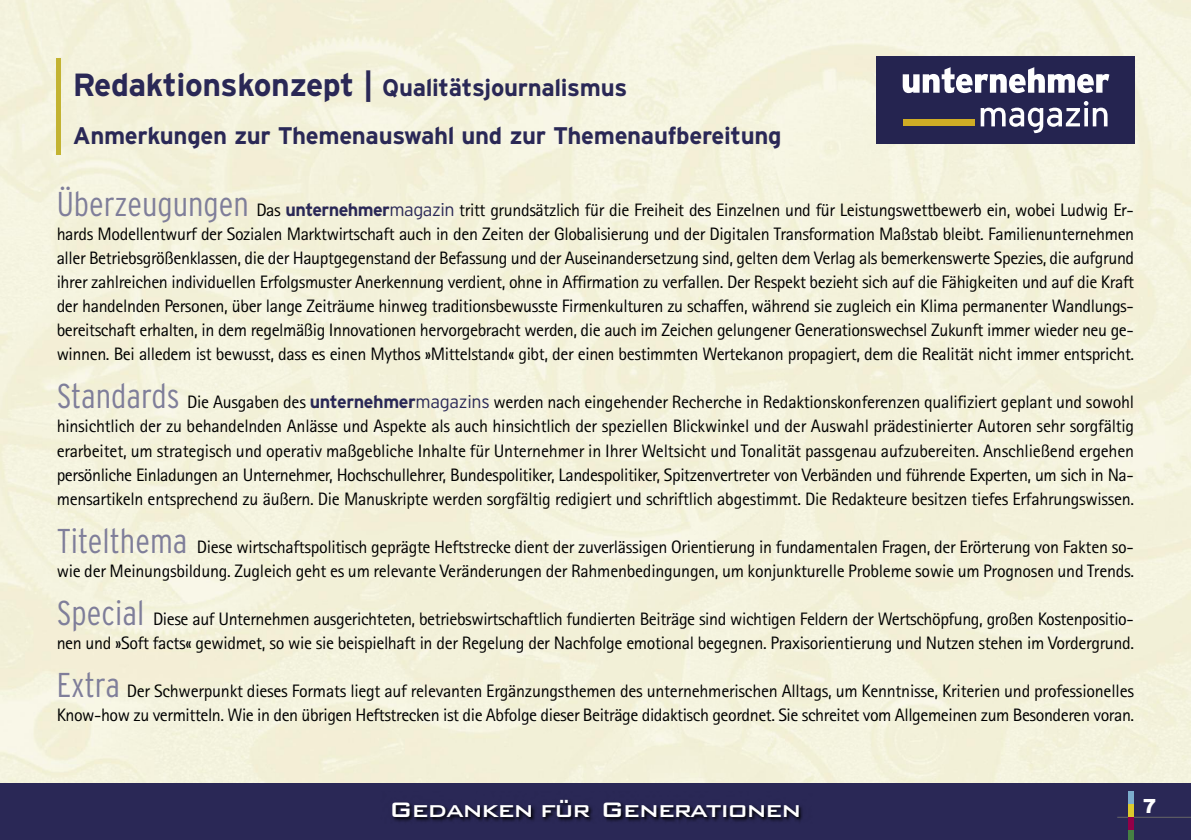
<style>
.page{position:relative;width:1191px;height:840px;background:#fff}
.page>*{position:absolute;margin:0;border:0;box-sizing:border-box;transform-origin:0 0}
.t1{font:300 condensed 34.4px/72px "Interstate";color:#7f7e9a}
.t2{font:500 28px "Bank Gothic BT";letter-spacing:-.04em;color:#fff}
.t3{font:700 24px/48px "Interstate";letter-spacing:-.015em;color:#2a2856}
.t4{font:900 20px "Interstate";color:#fff}
.t5{font:18px/24px "Rotis Sans Serif";letter-spacing:-.02em;color:#000;text-align:right}
.s1{font-size:32px}
.s2{font-family:"Interstate";font-weight:700;color:#2a2856}
.s3{font-family:"Interstate";font-weight:300;color:#2a2856}
</style>
<div class="page">
<div style="left:0;top:0;width:1191px;height:782px;background:#f4f2dc"></div>
<div style="left:0;top:782px;width:1191px;height:57px;background:#2a2856"></div>
<div style="left:1128px;top:826px;width:6px;height:13px;background:#468043"></div>
<img style="left:392px;top:791px;width:799px;height:39px">
<div style="left:876px;top:57px;width:258px;height:87px;background:#252450"></div>
<svg style="left:902px;top:67px;width:207px;height:26px"></svg>
<svg style="left:980px;top:101px;width:127px;height:32px"></svg>
<div style="left:902px;top:119px;width:72px;height:7px;background:#cfac25"></div>
<hr style="left:57px;top:58px;width:4px;height:97px;background:#c3b331">
<p class="t3" style="left:73px;top:64px;width:710px"><span class="s1">Redaktionskonzept |</span> Qualitätsjournalismus<br>Anmerkungen zur Themenauswahl und zur Themenaufbereitung</p>
<p class="t1" style="left:57px;top:168px;width:194px">Überzeugungen</p>
<p class="t5" style="left:57px;top:200px;width:1079px;text-align:justify;text-indent:200px">Das <span class="s2">unternehmer</span><span class="s3">magazin</span> tritt grundsätzlich für die Freiheit des Einzelnen und für Leistungswettbewerb ein, wobei Ludwig Er&shy;hards Modellentwurf der Sozialen Marktwirtschaft auch in den Zeiten der Globalisierung und der Digitalen Transformation Maßstab bleibt. Familienunternehmen aller Betriebsgrößenklassen, die der Hauptgegenstand der Befassung und der Auseinandersetzung sind, gelten dem Verlag als bemerkenswerte Spezies, die aufgrund ihrer zahlreichen individuellen Erfolgsmuster Anerkennung verdient, ohne in Affirmation zu verfallen. Der Respekt bezieht sich auf die Fähigkeiten und auf die Kraft der handelnden Personen, über lange Zeiträume hinweg traditionsbewusste Firmenkulturen zu schaffen, während sie zugleich ein Klima permanenter Wandlungs&shy;bereitschaft erhalten, in dem regelmäßig Innovationen hervorgebracht werden, die auch im Zeichen gelungener Generationswechsel Zukunft immer wieder neu ge&shy;winnen. Bei alledem ist bewusst, dass es einen Mythos »Mittelstand« gibt, der einen bestimmten Wertekanon propagiert, dem die Realität nicht immer entspricht.</p>
<p class="t5" style="left:57px;top:392px;width:1079px;text-align:justify;text-indent:130px">Die Ausgaben des <span class="s2">unternehmer</span><span class="s3">magazins</span> werden nach eingehender Recherche in Redaktionskonferenzen qualifiziert geplant und sowohl hinsichtlich der zu behandelnden Anlässe und Aspekte als auch hinsichtlich der speziellen Blickwinkel und der Auswahl prädestinierter Autoren sehr sorgfältig erarbeitet, um strategisch und operativ maßgebliche Inhalte für Unternehmer in Ihrer Weltsicht und Tonalität passgenau aufzubereiten. Anschließend ergehen persönliche Einladungen an Unternehmer, Hochschullehrer, Bundespolitiker, Landespolitiker, Spitzenvertreter von Verbänden und führende Experten, um sich in Na&shy;mensartikeln entsprechend zu äußern. Die Manuskripte werden sorgfältig redigiert und schriftlich abgestimmt. Die Redakteure besitzen tiefes Erfahrungswissen.</p>
<p class="t5" style="left:57px;top:536px;width:1079px">Diese wirtschaftspolitisch geprägte Heftstrecke dient der zuverlässigen Orientierung in fundamentalen Fragen, der Erörterung von Fakten so-<br>wie der Meinungsbildung. Zugleich geht es um relevante Veränderungen der Rahmenbedingungen, um konjunkturelle Probleme sowie um Prognosen und Trends.</p>
<p class="t5" style="left:57px;top:608px;width:1079px">Diese auf Unternehmen ausgerichteten, betriebswirtschaftlich fundierten Beiträge sind wichtigen Feldern der Wertschöpfung, großen Kostenpositio-<br>nen und »Soft facts« gewidmet, so wie sie beispielhaft in der Regelung der Nachfolge emotional begegnen. Praxisorientierung und Nutzen stehen im Vordergrund.</p>
<p class="t5" style="left:57px;top:680px;width:1079px">Der Schwerpunkt dieses Formats liegt auf relevanten Ergänzungsthemen des unternehmerischen Alltags, um Kenntnisse, Kriterien und professionelles<br>Know-how zu vermitteln. Wie in den übrigen Heftstrecken ist die Abfolge dieser Beiträge didaktisch geordnet. Sie schreitet vom Allgemeinen zum Besonderen voran.</p>
<p class="t1" style="left:57px;top:360px;width:125px">Standards</p>
<p class="t1" style="left:57px;top:504px;width:132px">Titelthema</p>
<p class="t1" style="left:57px;top:576px;width:89px">Special<br>Extra</p>
<p class="t2" style="left:389px;top:790px;width:414px">Gedanken für Generationen</p>
<p class="t4" style="left:1142px;top:794px;width:15px">7</p>
</div>
